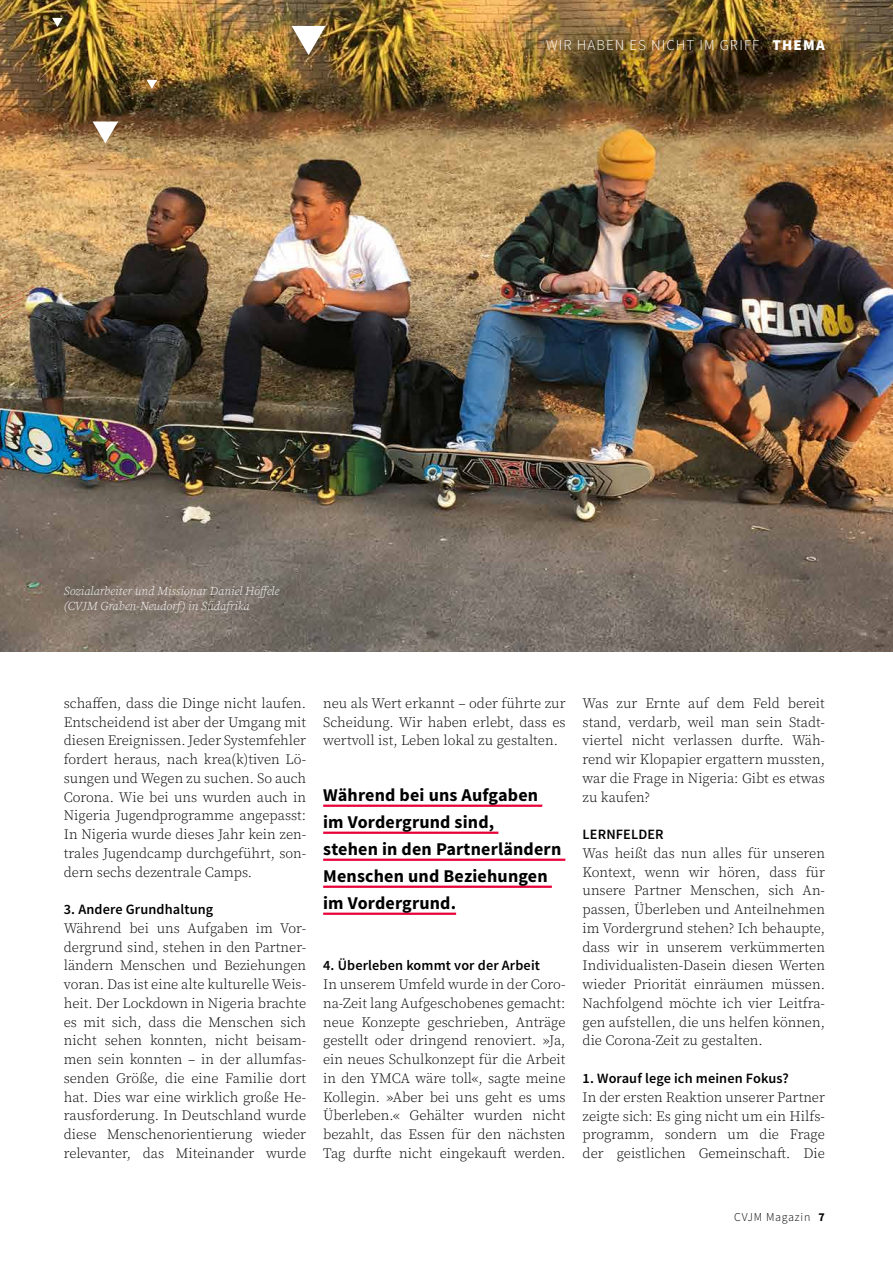
<style>
.page{position:relative;width:893px;height:1263px;background:#fff}
.page>*{position:absolute;margin:0;border:0;box-sizing:border-box;transform-origin:0 0}
.t1{font:700 18px/27px "Source Sans Pro";letter-spacing:.01em;color:#000}
.t2{font:300 15px "Source Sans Pro";letter-spacing:.07em;color:#fff}
.t3{font:300 14.25px/18.8px "Source Serif Pro";color:#000;text-align:justify}
.t4{font:600 14.25px "Source Sans Pro";letter-spacing:.01em;color:#000}
.t5{font:italic 300 12px/15px "Source Serif Pro";color:#fff}
.t6{font:300 12px "Source Sans Pro";letter-spacing:.06em;color:#000}
.s1{font-weight:900}
.s2{font-weight:700}
</style>
<div class="page">
<img style="left:0;top:0;width:893px;height:651px">
<svg style="left:52px;top:18px;width:11px;height:9px"></svg>
<svg style="left:147px;top:80px;width:10px;height:9px"></svg>
<svg style="left:93px;top:122px;width:25px;height:21px"></svg>
<hr style="left:323px;top:805px;width:219px;height:2px;background:#e70038">
<hr style="left:323px;top:832px;width:175px;height:2px;background:#e70038">
<hr style="left:323px;top:859px;width:242px;height:2px;background:#e70038">
<hr style="left:323px;top:886px;width:229px;height:2px;background:#e70038">
<hr style="left:323px;top:913px;width:133px;height:2px;background:#e70038">
<svg style="left:292px;top:26px;width:34px;height:29px"></svg>
<img style="left:0;top:0;width:36px;height:406px">
<p class="t2" style="left:546px;top:35px;width:280px">WIR HABEN ES NICHT IM GRIFF <span class="s1">THEMA</span></p>
<p class="t5" style="left:64px;top:584px;width:217px">Sozialarbeiter und Missionar Daniel Höffele (CVJM Graben-Neudorf) in Südafrika</p>
<p class="t3" style="left:64px;top:694px;width:244px">schaffen, dass die Dinge nicht laufen.<br>Entscheidend ist aber der Umgang mit diesen Ereignissen. Jeder Systemfehler fordert heraus, nach krea(k)tiven Lö&shy;sungen und Wegen zu suchen. So auch Corona. Wie bei uns wurden auch in Nigeria Jugendprogramme angepasst:<br>In Nigeria wurde dieses Jahr kein zen&shy;trales Jugendcamp durchgeführt, son&shy;dern sechs dezentrale Camps.</p>
<p class="t4" style="left:64px;top:900px;width:151px">3. Andere Grundhaltung</p>
<p class="t3" style="left:64px;top:919px;width:244px">Während bei uns Aufgaben im Vor&shy;dergrund sind, stehen in den Partner&shy;ländern Menschen und Beziehungen voran. Das ist eine alte kulturelle Weis&shy;heit. Der Lockdown in Nigeria brachte es mit sich, dass die Menschen sich nicht sehen konnten, nicht beisam&shy;men sein konnten – in der allumfas&shy;senden Größe, die eine Familie dort hat. Dies war eine wirklich große He&shy;rausforderung. In Deutschland wurde diese Menschenorientierung wieder relevanter, das Miteinander wurde</p>
<p class="t3" style="left:323px;top:694px;width:244px">neu als Wert erkannt – oder führte zur Scheidung. Wir haben erlebt, dass es wertvoll ist, Leben lokal zu gestalten.</p>
<p class="t1" style="left:323px;top:782px;width:240px">Während bei uns Aufgaben im Vordergrund sind,<br>stehen in den Partnerländern<br>Menschen und Beziehungen im Vordergrund.</p>
<p class="t4" style="left:323px;top:957px;width:218px">4. Überleben kommt vor der Arbeit</p>
<p class="t3" style="left:323px;top:975px;width:244px">In unserem Umfeld wurde in der Coro&shy;na-Zeit lang Aufgeschobenes gemacht: neue Konzepte geschrieben, Anträge gestellt oder dringend renoviert. »Ja, ein neues Schulkonzept für die Arbeit in den YMCA wäre toll«, sagte meine Kollegin. »Aber bei uns geht es ums Überleben.« Gehälter wurden nicht bezahlt, das Essen für den nächsten Tag durfte nicht eingekauft werden.</p>
<p class="t3" style="left:583px;top:694px;width:244px">Was zur Ernte auf dem Feld bereit stand, verdarb, weil man sein Stadt&shy;viertel nicht verlassen durfte. Wäh&shy;rend wir Klopapier ergattern mussten, war die Frage in Nigeria: Gibt es etwas zu kaufen?</p>
<p class="t4" style="left:583px;top:825px;width:83px">LERNFELDER</p>
<p class="t3" style="left:583px;top:844px;width:244px">Was heißt das nun alles für unseren Kontext, wenn wir hören, dass für unsere Partner Menschen, sich An&shy;passen, Überleben und Anteilnehmen im Vordergrund stehen? Ich behaupte, dass wir in unserem verkümmerten Individualisten-Dasein diesen Werten wieder Priorität einräumen müssen.<br>Nachfolgend möchte ich vier Leitfra&shy;gen aufstellen, die uns helfen können, die Corona-Zeit zu gestalten.</p>
<p class="t4" style="left:583px;top:1069px;width:208px">1. Worauf lege ich meinen Fokus?</p>
<p class="t3" style="left:583px;top:1088px;width:244px">In der ersten Reaktion unserer Partner zeigte sich: Es ging nicht um ein Hilfs&shy;programm, sondern um die Frage der geistlichen Gemeinschaft. Die</p>
<p class="t6" style="left:734px;top:1210px;width:92px">CVJM Magazin <span class="s2">7</span></p>
</div>
